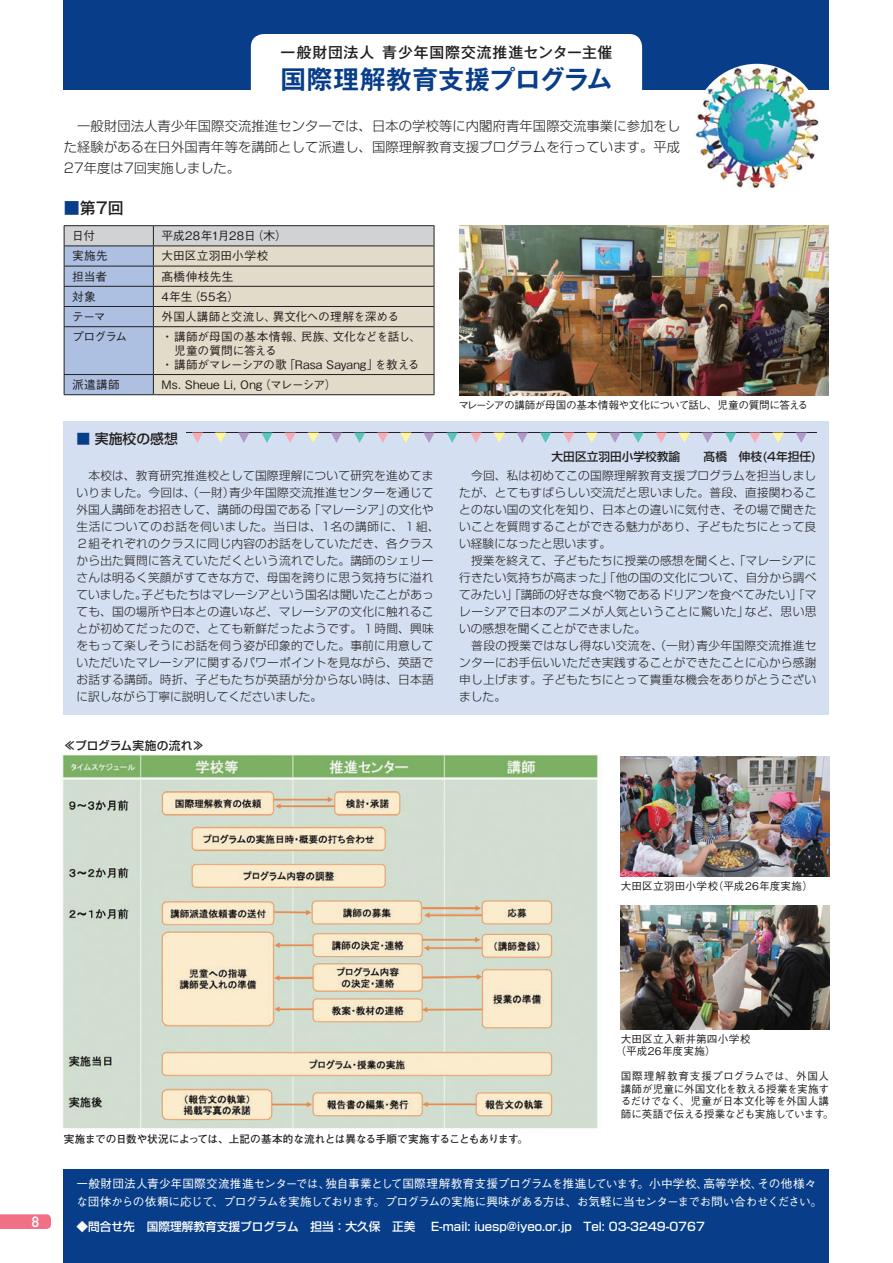
<style>
.page{position:relative;width:893px;height:1263px;background:#fff}
.page>*{position:absolute;margin:0;border:0;box-sizing:border-box;transform-origin:0 0}
.t1{font:700 25.5px "Gothic MB101 Pro De";letter-spacing:.025em;color:#083e89}
.t2{font:500 15.9px "Gothic MB101 Pro";color:#231f20}
.t3{font:500 14.85px "Gothic MB101 Pro";letter-spacing:.055em;color:#231f20}
.t4{font:500 13.8px "Shin Go Pro";color:#231f20}
.t5{font:500 13.8px "Futura";color:#fff}
.t6{font:300 13.35px/21.3px "Shin Go Pro";letter-spacing:.01em;color:#231f20;text-align:justify}
.t7{font:300 11.7px/17px "Shin Go Pro";letter-spacing:.02em;color:#231f20}
.t8{font:500 11.7px "Gothic BBB Pro";letter-spacing:.005em;color:#231f20}
.t9{font:500 11.7px/18px "Gothic BBB Pro";letter-spacing:-.03em;color:#fff}
.t10{font:500 11.7px "Shin Go Pro";color:#fff}
.t11{font:500 11.7px "Shin Go Pro";color:#231f20}
.t12{font:500 11.7px "Gothic BBB Pro";letter-spacing:-.015em;color:#231f20}
.t13{font:500 10.65px/12.8px "Gothic BBB Pro";color:#231f20}
.t14{font:700 10.65px "Futo Go B101 Pro";letter-spacing:-.02em;color:#231f20}
.t15{font:500 10.65px/12.8px "Gothic BBB Pro";letter-spacing:.02em;color:#231f20}
.t16{font:500 10.65px "Gothic BBB Pro";letter-spacing:-.04em;color:#231f20}
.s1{color:#083e89}
</style>
<div class="page">
<svg style="left:0;top:1214px;width:51px;height:15px"></svg>
<img style="left:61px;top:754px;width:540px;height:375px">
<hr style="left:64px;top:225px;width:89px;height:1px;background:#231f20">
<hr style="left:153px;top:225px;width:281px;height:1px;background:#231f20">
<svg style="left:64px;top:226px;width:371px;height:169px;background:#cdccc7"></svg>
<hr style="left:64px;top:394px;width:89px;height:1px;background:#231f20">
<hr style="left:153px;top:394px;width:281px;height:1px;background:#231f20">
<div style="left:64px;top:0;width:765px;height:89px;background:#083e89"></div>
<div style="left:64px;top:1169px;width:765px;height:94px;background:#083e89"></div>
<div style="left:64px;top:421px;width:765px;height:293px;background:#d4e0f1"></div>
<div style="left:251px;top:34px;width:391px;height:73px;background:#fff;border-radius:13px"></div>
<img style="left:459px;top:225px;width:369px;height:170px">
<hr style="left:186px;top:432px;width:284px;height:1px;background:#231f20">
<svg style="left:192px;top:432px;width:11px;height:11px"></svg>
<svg style="left:215px;top:432px;width:11px;height:11px"></svg>
<svg style="left:238px;top:432px;width:11px;height:11px"></svg>
<svg style="left:261px;top:432px;width:12px;height:11px"></svg>
<svg style="left:284px;top:432px;width:12px;height:11px"></svg>
<svg style="left:308px;top:432px;width:11px;height:11px"></svg>
<svg style="left:331px;top:432px;width:11px;height:11px"></svg>
<svg style="left:354px;top:432px;width:11px;height:11px"></svg>
<svg style="left:377px;top:432px;width:11px;height:11px"></svg>
<svg style="left:400px;top:432px;width:11px;height:11px"></svg>
<svg style="left:423px;top:432px;width:12px;height:11px"></svg>
<svg style="left:446px;top:432px;width:12px;height:11px"></svg>
<hr style="left:470px;top:432px;width:278px;height:1px;background:#231f20">
<svg style="left:470px;top:432px;width:12px;height:11px"></svg>
<svg style="left:493px;top:432px;width:12px;height:11px"></svg>
<svg style="left:517px;top:432px;width:11px;height:11px"></svg>
<svg style="left:540px;top:432px;width:11px;height:11px"></svg>
<svg style="left:563px;top:432px;width:11px;height:11px"></svg>
<svg style="left:586px;top:432px;width:11px;height:11px"></svg>
<svg style="left:609px;top:432px;width:12px;height:11px"></svg>
<svg style="left:632px;top:432px;width:12px;height:11px"></svg>
<svg style="left:656px;top:432px;width:11px;height:11px"></svg>
<svg style="left:679px;top:432px;width:11px;height:11px"></svg>
<svg style="left:702px;top:432px;width:11px;height:11px"></svg>
<svg style="left:725px;top:432px;width:11px;height:11px"></svg>
<hr style="left:748px;top:432px;width:68px;height:1px;background:#231f20">
<svg style="left:749px;top:432px;width:12px;height:11px"></svg>
<svg style="left:772px;top:432px;width:12px;height:11px"></svg>
<svg style="left:796px;top:432px;width:11px;height:11px"></svg>
<img style="left:693px;top:64px;width:128px;height:127px;border-radius:64px">
<img style="left:621px;top:757px;width:208px;height:119px">
<img style="left:621px;top:906px;width:208px;height:123px">
<p class="t3" style="left:281px;top:40px;width:333px">一般財団法人 青少年国際交流推進センター主催</p>
<h1 class="t1" style="left:281px;top:59px;width:333px">国際理解教育支援プログラム</h1>
<p class="t6" style="left:64px;top:113px;width:618px">　一般財団法人青少年国際交流推進センターでは、日本の学校等に内閣府青年国際交流事業に参加をした経験がある在日外国青年等を講師として派遣し、国際理解教育支援プログラムを行っています。平成27年度は7回実施しました。</p>
<h2 class="t2" style="left:64px;top:195px;width:61px"><span class="s1">■</span>第7回</h2>
<p class="t8" style="left:72px;top:226px;width:25px">日付</p>
<p class="t8" style="left:161px;top:226px;width:127px">平成28年1月28日（木）</p>
<p class="t8" style="left:72px;top:247px;width:37px">実施先</p>
<p class="t8" style="left:161px;top:247px;width:108px">大田区立羽田小学校</p>
<p class="t8" style="left:72px;top:267px;width:37px">担当者</p>
<p class="t8" style="left:161px;top:267px;width:74px">髙橋伸枝先生</p>
<p class="t8" style="left:72px;top:287px;width:25px">対象</p>
<p class="t8" style="left:161px;top:287px;width:79px">4年生（55名）</p>
<p class="t8" style="left:72px;top:307px;width:35px">テーマ</p>
<p class="t12" style="left:161px;top:307px;width:239px">外国人講師と交流し、異文化への理解を深める</p>
<p class="t8" style="left:72px;top:327px;width:57px">プログラム</p>
<p class="t8" style="left:161px;top:327px;width:261px">・ 講師が母国の基本情報、民族、文化などを話し、</p>
<p class="t8" style="left:174px;top:341px;width:104px">児童の質問に答える</p>
<p class="t8" style="left:161px;top:355px;width:260px">・ 講師がマレーシアの歌「Rasa Sayang」を教える</p>
<p class="t8" style="left:72px;top:375px;width:49px">派遣講師</p>
<p class="t8" style="left:161px;top:375px;width:176px">Ms. Sheue Li, Ong（マレーシア）</p>
<p class="t4" style="left:77px;top:427px;width:103px"><span class="s1">■</span> 実施校の感想</p>
<p class="t16" style="left:458px;top:396px;width:351px">マレーシアの講師が母国の基本情報や文化について話し、児童の質問に答える</p>
<p class="t11" style="left:552px;top:447px;width:266px">大田区立羽田小学校教諭　　髙橋　伸枝(4年担任)</p>
<p class="t7" style="left:77px;top:466px;width:365px">　本校は、教育研究推進校として国際理解について研究を進めてまいりました。今回は、（一財）青少年国際交流推進センターを通じて外国人講師をお招きして、講師の母国である「マレーシア」の文化や生活についてのお話を伺いました。当日は、1名の講師に、１組、２組それぞれのクラスに同じ内容のお話をしていただき、各クラスから出た質問に答えていただくという流れでした。講師のシェリーさんは明るく笑顔がすてきな方で、母国を誇りに思う気持ちに溢れていました。子どもたちはマレーシアという国名は聞いたことがあっても、国の場所や日本との違いなど、マレーシアの文化に触れることが初めてだったので、とても新鮮だったようです。１時間、興味をもって楽しそうにお話を伺う姿が印象的でした。事前に用意していただいたマレーシアに関するパワーポイントを見ながら、英語でお話する講師。時折、子どもたちが英語が分からない時は、日本語に訳しながら丁寧に説明してくださいました。</p>
<p class="t7" style="left:459px;top:466px;width:359px">　今回、私は初めてこの国際理解教育支援プログラムを担当しましたが、とてもすばらしい交流だと思いました。普段、直接関わることのない国の文化を知り、日本との違いに気付き、その場で聞きたいことを質問することができる魅力があり、子どもたちにとって良い経験になったと思います。<br>　授業を終えて、子どもたちに授業の感想を聞くと、「マレーシアに行きたい気持ちが高まった」「他の国の文化について、自分から調べてみたい」「講師の好きな食べ物であるドリアンを食べてみたい」「マレーシアで日本のアニメが人気ということに驚いた」など、思い思いの感想を聞くことができました。<br>　普段の授業ではなし得ない交流を、（一財）青少年国際交流推進センターにお手伝いいただき実践することができたことに心から感謝申し上げます。子どもたちにとって貴重な機会をありがとうございました。</p>
<p class="t11" style="left:64px;top:736px;width:142px">≪プログラム実施の流れ≫</p>
<p class="t15" style="left:621px;top:878px;width:194px">大田区立羽田小学校（平成26年度実施）</p>
<p class="t5" style="left:31px;top:1212px;width:10px">8</p>
<p class="t15" style="left:615px;top:1031px;width:137px;text-indent:5px">大田区立入新井第四小学校（平成26年度実施）</p>
<p class="t13" style="left:621px;top:1068px;width:215px">国際理解教育支援プログラムでは、外国人講師が児童に外国文化を教える授業を実施するだけでなく、児童が日本文化等を外国人講師に英語で伝える授業なども実施しています。</p>
<p class="t14" style="left:64px;top:1130px;width:466px">実施までの日数や状況によっては、上記の基本的な流れとは異なる手順で実施することもあります。</p>
<p class="t9" style="left:77px;top:1173px;width:747px">一般財団法人青少年国際交流推進センターでは、独自事業として国際理解教育支援プログラムを推進しています。小中学校、高等学校、その他様々な団体からの依頼に応じて、プログラムを実施しております。プログラムの実施に興味がある方は、お気軽に当センターまでお問い合わせください。</p>
<p class="t10" style="left:77px;top:1217px;width:630px">◆問合せ先　国際理解教育支援プログラム　担当：大久保　正美 　E-mail: iuesp@iyeo.or.jp　Tel: 03-3249-0767</p>
</div>
